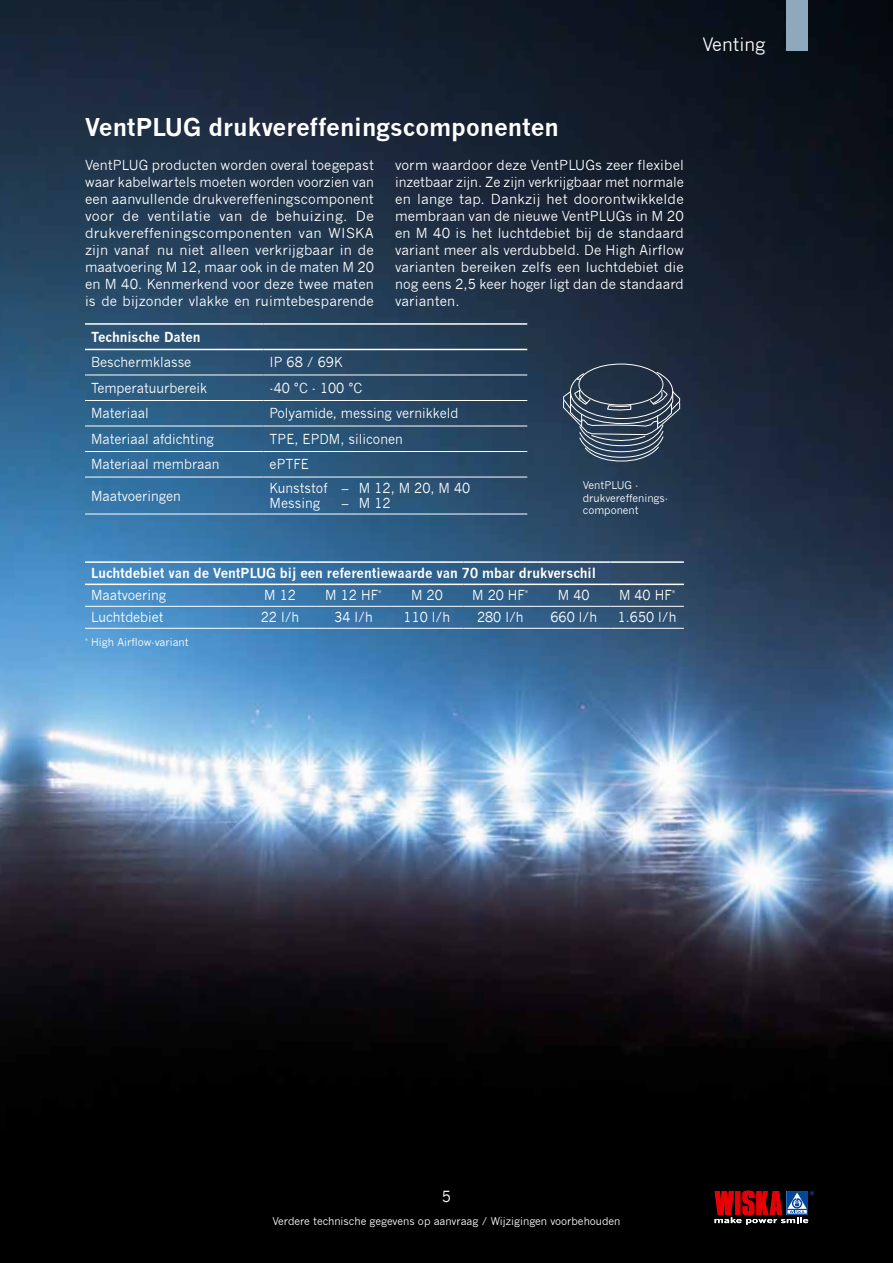
<style>
.page{position:relative;width:893px;height:1263px;background:#fff}
.page>*{position:absolute;margin:0;border:0;box-sizing:border-box;transform-origin:0 0}
.t1{font:700 24px "News Gothic";color:#fff}
.t2{font:18px "News Gothic";color:#fff}
.t3{font:15px "News Gothic";color:#fff}
.t4{font:13.5px/17px "News Gothic";color:#fff;text-align:justify}
.t5{font:13.5px/15px "News Gothic";color:#fff;scale:.96 1}
.t6{font:700 13.5px "News Gothic";color:#fff;scale:.96 1}
.t7{font:10.5px/12.6px "News Gothic";color:#fff}
</style>
<div class="page">
<img style="left:0;top:0;width:893px;height:1263px">
<hr style="left:85px;top:606px;width:158px;height:1px;background:#fff">
<hr style="left:243px;top:606px;width:74px;height:1px;background:#fff">
<hr style="left:317px;top:606px;width:73px;height:1px;background:#fff">
<hr style="left:390px;top:606px;width:74px;height:1px;background:#fff">
<hr style="left:464px;top:606px;width:73px;height:1px;background:#fff">
<hr style="left:537px;top:606px;width:73px;height:1px;background:#fff">
<hr style="left:610px;top:606px;width:74px;height:1px;background:#fff">
<hr style="left:85px;top:561px;width:158px;height:2px;background:#fff">
<hr style="left:243px;top:561px;width:74px;height:2px;background:#fff">
<hr style="left:317px;top:561px;width:73px;height:2px;background:#fff">
<hr style="left:390px;top:561px;width:74px;height:2px;background:#fff">
<hr style="left:464px;top:561px;width:73px;height:2px;background:#fff">
<hr style="left:537px;top:561px;width:73px;height:2px;background:#fff">
<hr style="left:610px;top:561px;width:74px;height:2px;background:#fff">
<hr style="left:85px;top:584px;width:158px;height:1px;background:#fff">
<hr style="left:243px;top:584px;width:74px;height:1px;background:#fff">
<hr style="left:317px;top:584px;width:73px;height:1px;background:#fff">
<hr style="left:390px;top:584px;width:74px;height:1px;background:#fff">
<hr style="left:464px;top:584px;width:73px;height:1px;background:#fff">
<hr style="left:537px;top:584px;width:73px;height:1px;background:#fff">
<hr style="left:610px;top:584px;width:74px;height:1px;background:#fff">
<hr style="left:85px;top:628px;width:158px;height:1px;background:#fff">
<hr style="left:243px;top:628px;width:74px;height:1px;background:#fff">
<hr style="left:317px;top:628px;width:73px;height:1px;background:#fff">
<hr style="left:390px;top:628px;width:74px;height:1px;background:#fff">
<hr style="left:464px;top:628px;width:73px;height:1px;background:#fff">
<hr style="left:537px;top:628px;width:73px;height:1px;background:#fff">
<hr style="left:610px;top:628px;width:74px;height:1px;background:#fff">
<hr style="left:85px;top:400px;width:179px;height:1px;background:#fff">
<hr style="left:264px;top:400px;width:263px;height:1px;background:#fff">
<hr style="left:85px;top:426px;width:179px;height:1px;background:#fff">
<hr style="left:264px;top:426px;width:263px;height:1px;background:#fff">
<hr style="left:85px;top:451px;width:179px;height:1px;background:#fff">
<hr style="left:264px;top:451px;width:263px;height:1px;background:#fff">
<hr style="left:85px;top:349px;width:179px;height:1px;background:#fff">
<hr style="left:264px;top:477px;width:263px;height:1px;background:#fff">
<hr style="left:85px;top:375px;width:179px;height:1px;background:#fff">
<hr style="left:264px;top:375px;width:263px;height:1px;background:#fff">
<hr style="left:85px;top:323px;width:179px;height:2px;background:#fff">
<hr style="left:264px;top:323px;width:263px;height:2px;background:#fff">
<hr style="left:264px;top:349px;width:263px;height:1px;background:#fff">
<hr style="left:85px;top:477px;width:179px;height:1px;background:#fff">
<hr style="left:85px;top:514px;width:179px;height:1px;background:#fff">
<hr style="left:264px;top:514px;width:263px;height:1px;background:#fff">
<svg style="left:563px;top:371px;width:117px;height:90px"></svg>
<div style="left:787px;top:0;width:21px;height:51px;background:#8ea8bc"></div>
<svg style="left:715px;top:1191px;width:99px;height:34px"></svg>
<h2 class="t2" style="left:702px;top:34px;width:65px">Venting</h2>
<h1 class="t1" style="left:85px;top:113px;width:475px">VentPLUG drukvereffeningscomponenten</h1>
<p class="t4" style="left:85px;top:157px;width:290px">VentPLUG producten worden overal toegepast waar kabelwartels moeten worden voorzien van een aanvullende drukvereffeningscomponent voor de ventilatie van de behuizing. De drukvereffeningscomponenten van WISKA zijn vanaf nu niet alleen verkrijgbaar in de maatvoering M 12, maar ook in de maten M 20 en M 40. Kenmerkend voor deze twee maten is de bijzonder vlakke en ruimtebesparende</p>
<p class="t4" style="left:395px;top:157px;width:290px">vorm waardoor deze VentPLUGs zeer flexibel inzetbaar zijn. Ze zijn verkrijgbaar met normale en lange tap. Dankzij het doorontwikkelde membraan van de nieuwe VentPLUGs in M 20 en M 40 is het luchtdebiet bij de standaard variant meer als verdubbeld. De High Airflow varianten bereiken zelfs een luchtdebiet die nog eens 2,5 keer hoger ligt dan de standaard varianten.</p>
<p class="t6" style="left:91px;top:329px;width:116px">Technische Daten</p>
<p class="t5" style="left:91px;top:355px;width:106px">Beschermklasse</p>
<p class="t5" style="left:270px;top:355px;width:78px">IP 68 / 69K</p>
<p class="t5" style="left:91px;top:380px;width:122px">Temperatuurbereik</p>
<p class="t5" style="left:270px;top:380px;width:98px">-40 °C - 100 °C</p>
<p class="t5" style="left:91px;top:406px;width:62px">Materiaal</p>
<p class="t5" style="left:270px;top:406px;width:198px">Polyamide, messing vernikkeld</p>
<p class="t5" style="left:91px;top:431px;width:129px">Materiaal afdichting</p>
<p class="t5" style="left:270px;top:431px;width:140px">TPE, EPDM, siliconen</p>
<p class="t5" style="left:91px;top:457px;width:135px">Materiaal membraan</p>
<p class="t5" style="left:270px;top:457px;width:42px">ePTFE</p>
<p class="t5" style="left:91px;top:488px;width:95px">Maatvoeringen</p>
<p class="t5" style="left:270px;top:481px;width:211px">Kunststof – M 12, M 20, M 40<br>Messing</p>
<p class="t7" style="left:583px;top:479px;width:87px">VentPLUG - drukvereffenings&shy;component</p>
<p class="t5" style="left:342px;top:496px;width:53px">– M 12</p>
<p class="t6" style="left:91px;top:565px;width:528px">Luchtdebiet van de VentPLUG bij een referentiewaarde van 70 mbar drukverschil</p>
<p class="t5" style="left:91px;top:588px;width:80px">Maatvoering</p>
<p class="t5" style="left:264px;top:588px;width:35px">M 12</p>
<p class="t5" style="left:325px;top:588px;width:60px">M 12 HF<sup>*</sup></p>
<p class="t5" style="left:411px;top:588px;width:35px">M 20</p>
<p class="t5" style="left:472px;top:588px;width:60px">M 20 HF<sup>*</sup></p>
<p class="t5" style="left:558px;top:588px;width:35px">M 40</p>
<p class="t5" style="left:619px;top:588px;width:60px">M 40 HF<sup>*</sup></p>
<p class="t5" style="left:91px;top:610px;width:77px">Luchtdebiet</p>
<p class="t5" style="left:261px;top:610px;width:42px">22 l/h</p>
<p class="t5" style="left:334px;top:610px;width:42px">34 l/h</p>
<p class="t5" style="left:404px;top:610px;width:50px">110 l/h</p>
<p class="t5" style="left:477px;top:610px;width:50px">280 l/h</p>
<p class="t5" style="left:550px;top:610px;width:50px">660 l/h</p>
<p class="t5" style="left:618px;top:610px;width:63px">1.650 l/h</p>
<p class="t7" style="left:85px;top:636px;width:105px"><sup>*</sup> High Airflow-variant</p>
<p class="t3" style="left:442px;top:1188px;width:11px">5</p>
<p class="t7" style="left:272px;top:1214px;width:350px">Verdere technische gegevens op aanvraag / Wijzigingen voorbehouden</p>
</div>
